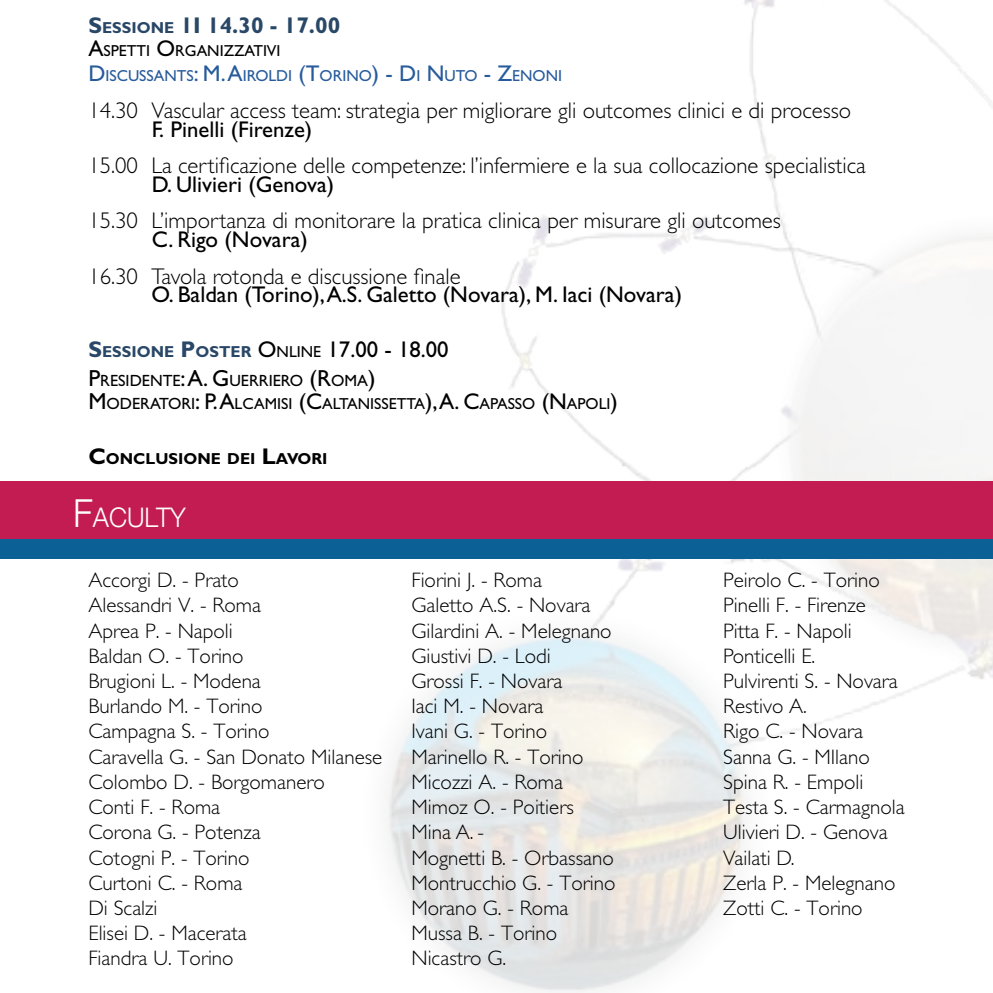
<style>
.page{position:relative;width:993px;height:993px;background:#fff}
.page>*{position:absolute;margin:0;border:0;box-sizing:border-box;transform-origin:0 0}
.t1{font:300 26.95px "Helvetica Neue";color:#fff;scale:.95 1}
.t2{font:300 22.75px "Gill Sans Std";color:#000}
.t3{font:22.75px "Gill Sans Std";color:#000}
.t4{font:700 22.75px "Gill Sans Std";color:#294767}
.t5{font:300 21px/25.2px "Gill Sans Std";color:#000}
.t6{font:16.28px "Gill Sans Std";color:#000}
.t7{font:15.92px/25px "Gill Sans Std";color:#275b9b}
.t8{font:15.92px "Gill Sans Std";color:#000}
.t9{font:700 15.92px "Gill Sans Std";color:#294767}
.t10{font:700 15.92px "Gill Sans Std";color:#000}
.s1{font-size:15.92px}
.s2{font-size:22.75px;color:#000}
.s3{color:#000}
.s4{font-size:22.75px}
.s5{font-weight:400;font-size:22.75px;color:#000}
.s6{font-weight:400;color:#000}
.s7{font-size:23.28px}
.s8{font-size:16.28px}
.s9{font-size:38.5px}
</style>
<div class="page">
<img style="left:358px;top:0;width:634px;height:992px">
<svg style="left:992px;top:539px;width:1px;height:19px"></svg>
<div style="left:0;top:480px;width:992px;height:65px;background:#c21c52"></div>
<div style="left:0;top:539px;width:992px;height:19px;background:#0b6095"></div>
<p class="t4" style="left:88px;top:12px;width:253px">S<span class="s1">ESSIONE</span> 1I 14.30 - 17.00</p>
<p class="t7" style="left:88px;top:38px;width:475px"><span class="s2">A</span><span class="s3">SPETTI</span> <span class="s2">O</span><span class="s3">RGANIZZATIVI<br></span><span class="s4">D</span> ISCUSSANTS<span class="s4">: M. A</span>IROLDI <span class="s4">(T</span>ORINO<span class="s4">) - D</span> I <span class="s4">N</span> UTO <span class="s4">- Z</span>ENONI</p>
<p class="t2" style="left:88px;top:98px;width:764px">14.30 Vascular access team: strategia per migliorare gli outcomes clinici e di processo</p>
<p class="t3" style="left:152px;top:116px;width:162px">F. Pinelli (Firenze)</p>
<p class="t2" style="left:88px;top:153px;width:778px">15.00 La certificazione delle competenze: l’infermiere e la sua collocazione specialistica</p>
<p class="t3" style="left:152px;top:171px;width:184px">D. Ulivieri (Genova)</p>
<p class="t2" style="left:88px;top:208px;width:693px">15.30 L’importanza di monitorare la pratica clinica per misurare gli outcomes</p>
<p class="t3" style="left:152px;top:226px;width:157px">C. Rigo (Novara)</p>
<p class="t2" style="left:88px;top:263px;width:373px">16.30 Tavola rotonda e discussione finale</p>
<p class="t3" style="left:151px;top:281px;width:532px">O. Baldan (Torino), A.S. Galetto (Novara), M. Iaci (Novara)</p>
<p class="t9" style="left:88px;top:342px;width:361px"><span class="s4">S</span>ESSIONE <span class="s4">P</span>OSTER <span class="s5">O</span><span class="s6">NLINE</span> <span class="s5">17.00 - 18.00</span></p>
<p class="t6" style="left:88px;top:370px;width:288px"><span class="s7">P</span>RESIDENTE<span class="s7">: A. G</span> UERRIERO <span class="s7">(R</span>OMA<span class="s7">)</span></p>
<p class="t8" style="left:88px;top:394px;width:531px"><span class="s7">M</span> <span class="s8">ODERATORI</span><span class="s7">:</span> <span class="s4">P. A</span>LCAMISI <span class="s4">(C</span>ALTANISSETTA<span class="s4">), A. C</span>APASSO <span class="s4">(N</span> APOLI<span class="s4">)</span></p>
<p class="t10" style="left:88px;top:449px;width:240px"><span class="s4">C</span>ONCLUSIONE DEI <span class="s4">L</span>AVORI</p>
<p class="t1" style="left:73px;top:496px;width:120px"><span class="s9">F</span>ACULTY</p>
<p class="t5" style="left:88px;top:567px;width:295px">Accorgi D. - Prato<br>Alessandri V. - Roma<br>Aprea P. - Napoli<br>Baldan O. - Torino<br>Brugioni L. - Modena<br>Burlando M. - Torino<br>Campagna S. - Torino<br>Caravella G. - San Donato Milanese<br>Colombo D. - Borgomanero<br>Conti F. - Roma<br>Corona G. - Potenza<br>Cotogni P. - Torino<br>Curtoni C. - Roma<br>Di Scalzi<br>Elisei D. - Macerata<br>Fiandra U. Torino</p>
<p class="t5" style="left:411px;top:567px;width:205px">Fiorini J. - Roma<br>Galetto A.S. - Novara<br>Gilardini A. - Melegnano<br>Giustivi D. - Lodi<br>Grossi F. - Novara<br>Iaci M. - Novara<br>Ivani G. - Torino<br>Marinello R. - Torino<br>Micozzi A. - Roma<br>Mimoz O. - Poitiers<br>Mina A. -<br>Mognetti B. - Orbassano<br>Montrucchio G. - Torino<br>Morano G. - Roma<br>Mussa B. - Torino<br>Nicastro G.</p>
<p class="t5" style="left:723px;top:567px;width:183px">Peirolo C. - Torino<br>Pinelli F. - Firenze<br>Pitta F. - Napoli<br>Ponticelli E.<br>Pulvirenti S. - Novara<br>Restivo A.<br>Rigo C. - Novara<br>Sanna G. - MIlano<br>Spina R. - Empoli<br>Testa S. - Carmagnola<br>Ulivieri D. - Genova<br>Vailati D.<br>Zerla P. - Melegnano<br>Zotti C. - Torino</p>
</div>
